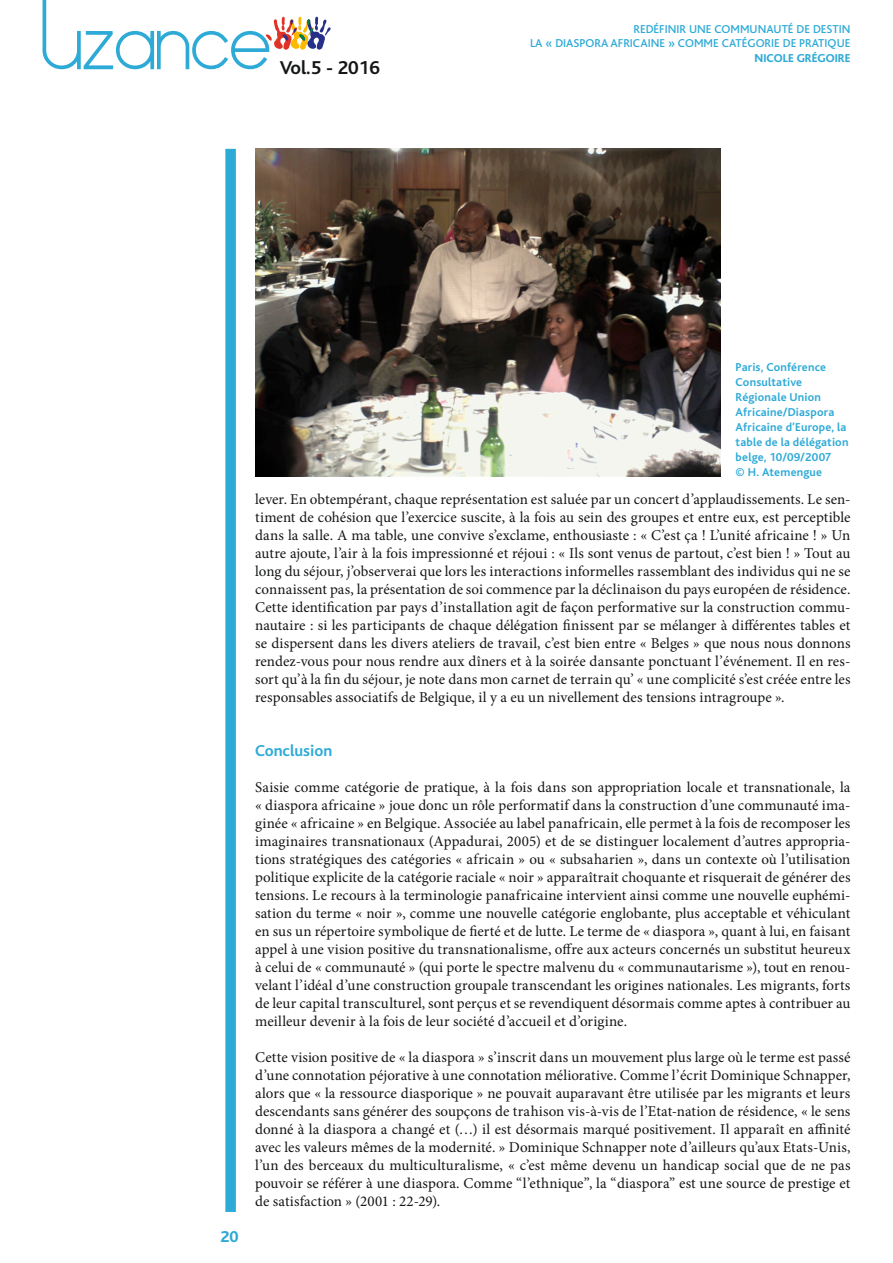
<style>
.page{position:relative;width:893px;height:1263px;background:#fff}
.page>*{position:absolute;margin:0;border:0;box-sizing:border-box;transform-origin:0 0}
.t1{font:700 19.5px "Bliss";color:#151616}
.t2{font:700 16.5px "Bliss";color:#2eaad7}
.t3{font:800 16.5px "Bliss";color:#2eaad7}
.t4{font:15px/18px "Minion Pro";letter-spacing:.005em;color:#151616;text-align:justify}
.t5{font:700 12px/15px "Bliss";letter-spacing:.015em;color:#2eaad7}
.t6{font:500 12px/14.4px "Bliss";color:#2eaad7;text-align:right}
.t7{font:800 12px "Bliss";color:#2eaad7}
</style>
<div class="page">
<div style="left:225px;top:149px;width:11px;height:1063px;background:#2eaad7"></div>
<svg style="left:43px;top:0;width:288px;height:69px"></svg>
<img style="left:255px;top:149px;width:466px;height:327px">
<h1 class="t1" style="left:280px;top:58px;width:102px">Vol.5 - 2016</h1>
<p class="t6" style="left:530px;top:22px;width:322px">REDÉFINIR UNE COMMUNAUTÉ DE DESTIN<br>LA « DIASPORA AFRICAINE » COMME CATÉGORIE DE PRATIQUE</p>
<p class="t7" style="left:755px;top:51px;width:97px">NICOLE GRÉGOIRE</p>
<p class="t3" style="left:221px;top:1228px;width:20px">20</p>
<p class="t5" style="left:736px;top:360px;width:114px">Paris, Conférence<br>Consultative<br>Régionale Union<br>Africaine/Diaspora<br>Africaine d’Europe, la table de la délégation belge, 10/09/2007<br>© H. Atemengue</p>
<p class="t4" style="left:255px;top:490px;width:597px">lever. En obtempérant, chaque représentation est saluée par un concert d’applaudissements. Le sen&shy;timent de cohésion que l’exercice suscite, à la fois au sein des groupes et entre eux, est perceptible dans la salle. A ma table, une convive s’exclame, enthousiaste : « C’est ça ! L’unité africaine ! » Un autre ajoute, l’air à la fois impressionné et réjoui : « Ils sont venus de partout, c’est bien ! » Tout au long du séjour, j’observerai que lors les interactions informelles rassemblant des individus qui ne se connaissent pas, la présentation de soi commence par la déclinaison du pays européen de résidence.<br>Cette identification par pays d’installation agit de façon performative sur la construction commu&shy;nautaire : si les participants de chaque délégation finissent par se mélanger à différentes tables et se dispersent dans les divers ateliers de travail, c’est bien entre « Belges » que nous nous donnons rendez-vous pour nous rendre aux dîners et à la soirée dansante ponctuant l’événement. Il en res&shy;sort qu’à la fin du séjour, je note dans mon carnet de terrain qu’ « une complicité s’est créée entre les responsables associatifs de Belgique, il y a eu un nivellement des tensions intragroupe ».</p>
<p class="t2" style="left:255px;top:742px;width:79px">Conclusion</p>
<p class="t4" style="left:255px;top:778px;width:597px">Saisie comme catégorie de pratique, à la fois dans son appropriation locale et transnationale, la « diaspora africaine » joue donc un rôle performatif dans la construction d’une communauté ima&shy;ginée « africaine » en Belgique. Associée au label panafricain, elle permet à la fois de recomposer les imaginaires transnationaux (Appadurai, 2005) et de se distinguer localement d’autres appropria&shy;tions stratégiques des catégories « africain » ou « subsaharien », dans un contexte où l’utilisation politique explicite de la catégorie raciale « noir » apparaîtrait choquante et risquerait de générer des tensions. Le recours à la terminologie panafricaine intervient ainsi comme une nouvelle euphémi&shy;sation du terme « noir », comme une nouvelle catégorie englobante, plus acceptable et véhiculant en sus un répertoire symbolique de fierté et de lutte. Le terme de « diaspora », quant à lui, en faisant appel à une vision positive du transnationalisme, offre aux acteurs concernés un substitut heureux à celui de « communauté » (qui porte le spectre malvenu du « communautarisme »), tout en renou&shy;velant l’idéal d’une construction groupale transcendant les origines nationales. Les migrants, forts de leur capital transculturel, sont perçus et se revendiquent désormais comme aptes à contribuer au meilleur devenir à la fois de leur société d’accueil et d’origine.</p>
<p class="t4" style="left:255px;top:1048px;width:597px">Cette vision positive de « la diaspora » s’inscrit dans un mouvement plus large où le terme est passé d’une connotation péjorative à une connotation méliorative. Comme l’écrit Dominique Schnapper, alors que « la ressource diasporique » ne pouvait auparavant être utilisée par les migrants et leurs descendants sans générer des soupçons de trahison vis-à-vis de l’Etat-nation de résidence, « le sens donné à la diaspora a changé et (…) il est désormais marqué positivement. Il apparaît en affinité avec les valeurs mêmes de la modernité. » Dominique Schnapper note d’ailleurs qu’aux Etats-Unis, l’un des berceaux du multiculturalisme, « c’est même devenu un handicap social que de ne pas pouvoir se référer à une diaspora. Comme “l’ethnique”, la “diaspora” est une source de prestige et de satisfaction » (2001 : 22-29).</p>
</div>
